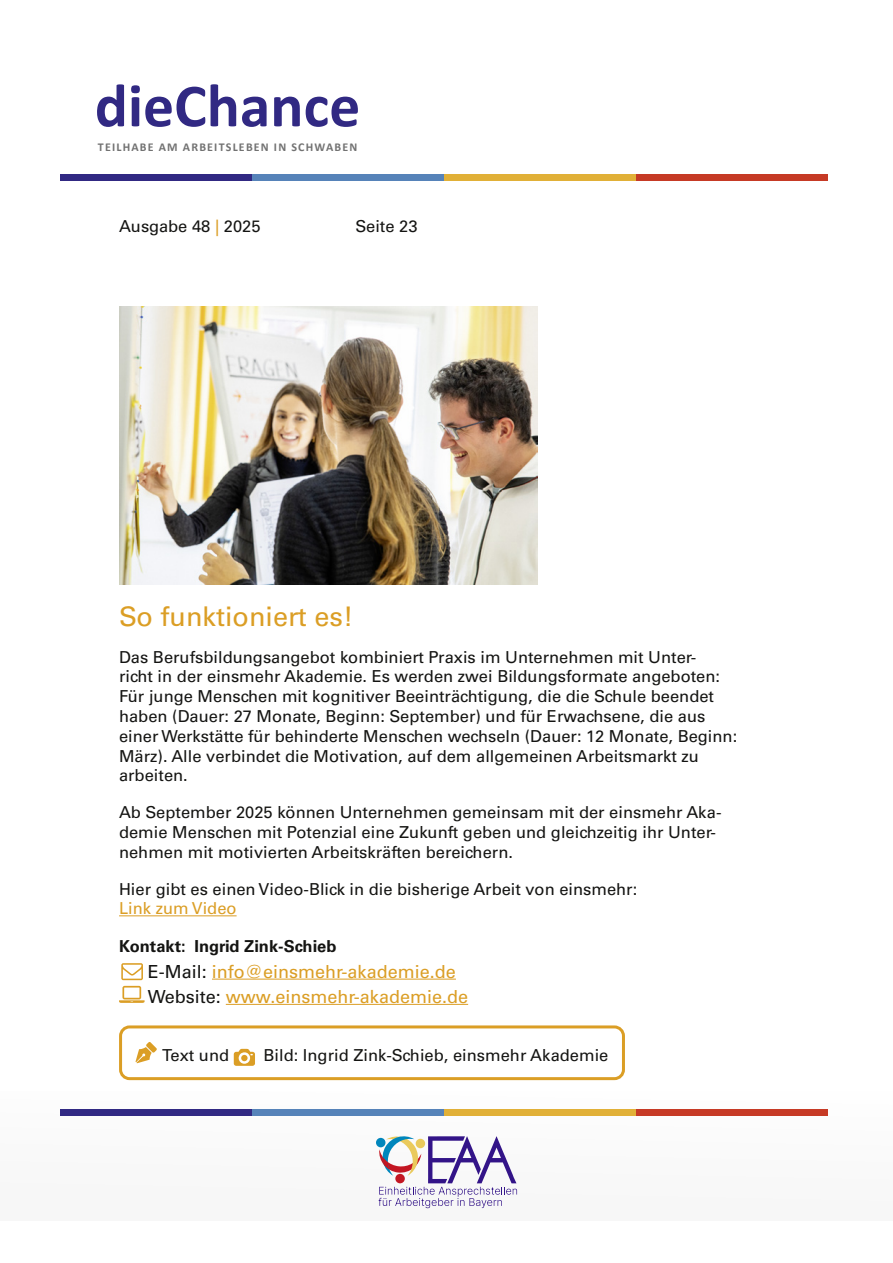
<style>
.page{position:relative;width:893px;height:1263px;background:#fff}
.page>*{position:absolute;margin:0;border:0;box-sizing:border-box;transform-origin:0 0}
.t1{font:700 61.65px "Calibri";color:#312983}
.H2_-_Zwischenüberschrift{font:27px "Univers LT Std";color:#db9e25}
.Copy{font:18px "Univers LT Std";color:#db9e25}
.Copy-2{font:16.5px/19.8px "Univers LT Std";color:#141412}
.Copy-3{font:700 16.5px "Univers LT Std";color:#141412}
.t2{font:700 12px "Calibri";letter-spacing:.1em;color:#727272}
.s1{color:#db9e25}
.s2{color:#141412}
</style>
<div class="page">
<div style="left:0;top:1091px;width:893px;height:129px;background:#f7f7f7"></div>
<svg style="left:378px;top:1136px;width:139px;height:72px"></svg>
<div style="left:395px;top:1174px;width:10px;height:9px;background:#c31622;border-radius:50%"></div>
<div style="left:416px;top:1139px;width:9px;height:9px;background:#eaca5c;border-radius:50%"></div>
<div style="left:376px;top:1138px;width:10px;height:9px;background:#0086bc;border-radius:50%"></div>
<div style="left:61px;top:174px;width:191px;height:7px;background:#312983"></div>
<div style="left:252px;top:174px;width:192px;height:7px;background:#5683b9"></div>
<div style="left:444px;top:174px;width:192px;height:7px;background:#e1b037"></div>
<div style="left:636px;top:174px;width:192px;height:7px;background:#c63a25"></div>
<div style="left:61px;top:1109px;width:191px;height:7px;background:#312983"></div>
<div style="left:252px;top:1109px;width:192px;height:7px;background:#5683b9"></div>
<div style="left:444px;top:1109px;width:192px;height:7px;background:#e1b037"></div>
<div style="left:636px;top:1109px;width:192px;height:7px;background:#c63a25"></div>
<hr style="left:119px;top:915px;width:118px;height:1px;background:#db9e25">
<hr style="left:212px;top:979px;width:244px;height:1px;background:#db9e25">
<hr style="left:226px;top:1004px;width:242px;height:1px;background:#db9e25">
<svg style="left:121px;top:963px;width:22px;height:17px"></svg>
<svg style="left:119px;top:986px;width:26px;height:17px"></svg>
<img style="left:119px;top:306px;width:418px;height:279px">
<svg style="left:136px;top:1042px;width:21px;height:21px"></svg>
<svg style="left:234px;top:1049px;width:21px;height:17px"></svg>
<div style="left:241px;top:1055px;width:7px;height:6px;background:#db9e25;border-radius:50%"></div>
<div style="left:119px;top:1025px;width:506px;height:55px;border:3px solid #db9e25;border-radius:9px"></div>
<h1 class="t1" style="left:95px;top:66px;width:267px">dieChance</h1>
<p class="t2" style="left:98px;top:139px;width:261px">TEILHABE AM ARBEITSLEBEN IN SCHWABEN</p>
<p class="Copy-2" style="left:119px;top:216px;width:143px">Ausgabe 48 <span class="s1">|</span> 2025</p>
<p class="Copy-2" style="left:355px;top:216px;width:64px">Seite 23</p>
<h2 class="H2_-_Zwischenüberschrift" style="left:119px;top:600px;width:236px">So funktioniert es!</h2>
<p class="Copy-2" style="left:119px;top:647px;width:620px">Das Berufsbildungsangebot kombiniert Praxis im Unternehmen mit Unter-<br>richt in der einsmehr Akademie. Es werden zwei Bildungsformate angeboten:<br>Für junge Menschen mit kognitiver Beeinträchtigung, die die Schule beendet haben (Dauer: 27 Monate, Beginn: September) und für Erwachsene, die aus einer Werkstätte für behinderte Menschen wechseln (Dauer: 12 Monate, Beginn:<br>März). Alle verbindet die Motivation, auf dem allgemeinen Arbeitsmarkt zu arbeiten.</p>
<p class="Copy-2" style="left:119px;top:802px;width:604px">Ab September 2025 können Unternehmen gemeinsam mit der einsmehr Aka&shy;demie Menschen mit Potenzial eine Zukunft geben und gleichzeitig ihr Unter&shy;nehmen mit motivierten Arbeitskräften bereichern.</p>
<p class="Copy-2" style="left:119px;top:879px;width:520px">Hier gibt es einen Video-Blick in die bisherige Arbeit von einsmehr:<br><span class="s1">Link zum Video</span></p>
<p class="Copy-3" style="left:119px;top:937px;width:219px">Kontakt: Ingrid Zink-Schieb</p>
<p class="Copy" style="left:148px;top:960px;width:309px"><span class="s2">E-Mail:</span> info@einsmehr-akademie.de</p>
<p class="Copy" style="left:148px;top:986px;width:322px"><span class="s2">Website:</span> www.einsmehr-akademie.de</p>
<p class="Copy-2" style="left:162px;top:1045px;width:68px">Text und</p>
<p class="Copy-2" style="left:263px;top:1045px;width:346px">Bild: Ingrid Zink-Schieb, einsmehr Akademie</p>
</div>
